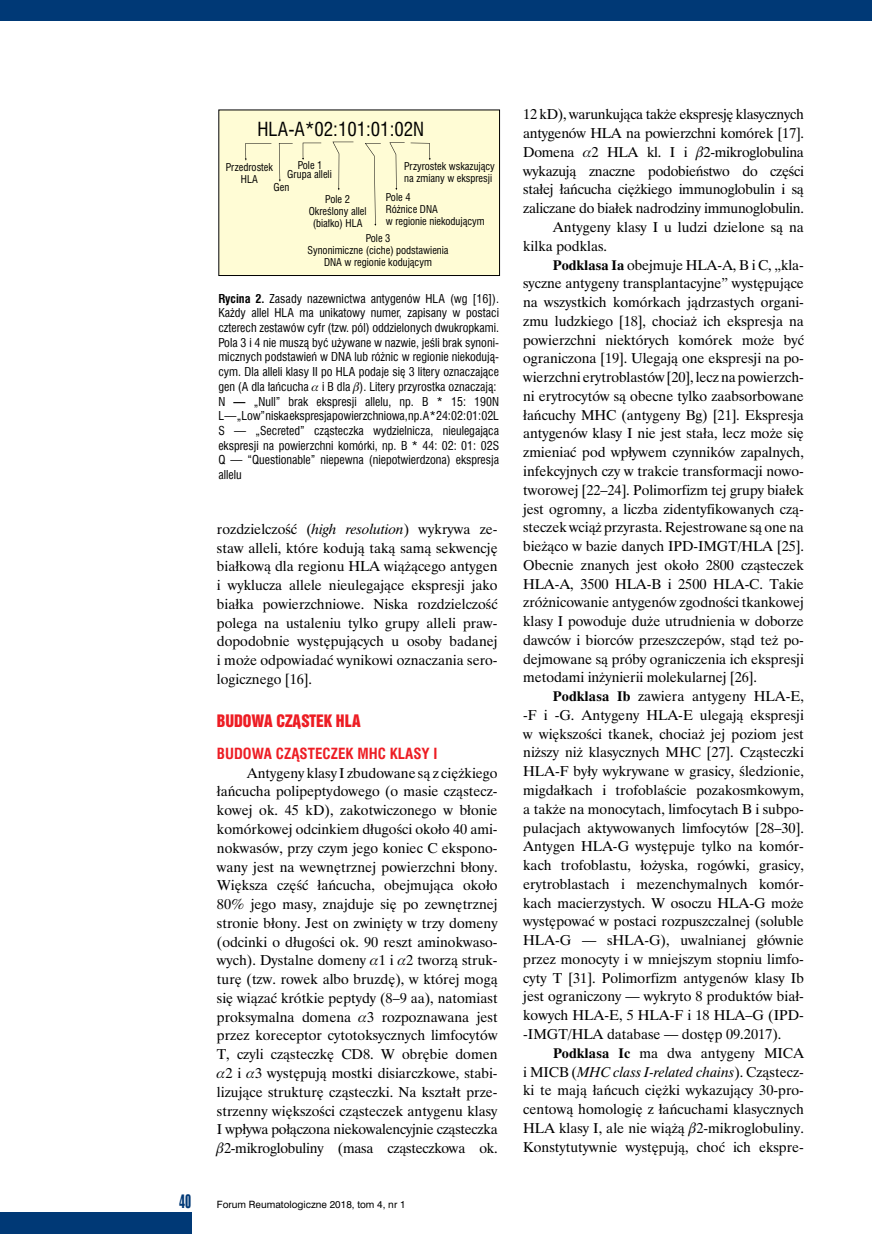
<style>
.page{position:relative;width:872px;height:1234px;background:#fff}
.page>*{position:absolute;margin:0;border:0;box-sizing:border-box;transform-origin:0 0}
.t1{font:18.9px "Swis 721 Cn EU";color:#000}
.t2{font:18px "Swis 924 EU";color:#003976}
.t3{font:15.75px "Swis 921 EU";color:#ed1d24}
.t4{font:700 15px "Swis 721 Cn EU";color:#ed1d24}
.t5{font:14.25px/18.8px "Time Ibis EE";color:#000;text-align:justify}
.t6{font:14.25px "Time Ibis EE";letter-spacing:-.02em;color:#000}
.t7{font:italic 14.25px "Time Ibis EE";color:#000}
.t8{font:12px/14.7px "Swis 721 Cn EU";color:#000}
.t9{font:10.5px/12px "Swis 721 Cn EU";color:#000;text-align:center}
.t10{font:9.3px "Swis 721 PL";color:#000}
.s1{font-weight:700}
.s2{font-style:italic}
.s3{font-style:normal}
</style>
<div class="page">
<div style="left:0;top:0;width:872px;height:21px;background:#003976"></div>
<div style="left:0;top:1212px;width:191px;height:21px;background:#003976"></div>
<div style="left:219px;top:110px;width:280px;height:165px;background:#fffcd5"></div>
<div style="left:218px;top:110px;width:282px;height:166px;border:1px solid #000"></div>
<svg style="left:245px;top:143px;width:26px;height:17px"></svg>
<svg style="left:279px;top:143px;width:14px;height:39px"></svg>
<svg style="left:302px;top:143px;width:19px;height:17px"></svg>
<svg style="left:332px;top:142px;width:21px;height:48px"></svg>
<svg style="left:365px;top:143px;width:16px;height:83px"></svg>
<svg style="left:389px;top:142px;width:15px;height:48px"></svg>
<svg style="left:410px;top:143px;width:21px;height:17px"></svg>
<h1 class="t1" style="left:257px;top:117px;width:168px">HLA-A*02:101:01:02N</h1>
<p class="t9" style="left:226px;top:161px;width:48px">Przedrostek<br>HLA</p>
<p class="t9" style="left:274px;top:181px;width:17px">Gen</p>
<p class="t9" style="left:287px;top:161px;width:46px;line-height:9.1px">Pole 1<br>Grupa alleli</p>
<p class="t9" style="left:309px;top:193px;width:59px">Pole 2<br>Określony allel (białko) HLA</p>
<p class="t9" style="left:307px;top:232px;width:143px">Pole 3<br>Synonimiczne (ciche) podstawienia<br>DNA w regionie kodującym</p>
<p class="t9" style="left:404px;top:160px;width:92px;text-align:left">Przyrostek wskazujący na zmiany w ekspresji</p>
<p class="t9" style="left:386px;top:191px;width:100px;text-align:left">Pole 4<br>Różnice DNA<br>w regionie niekodującym</p>
<p class="t8" style="left:218px;top:291px;width:282px"><span class="s1">RYCINA 2.</span> Zasady nazewnictwa antygenów HLA (wg [16]).<br>Każdy allel HLA ma unikatowy numer, zapisany w postaci czterech zestawów cyfr (tzw. pól) oddzielonych dwukropkami.<br>Pola 3 i 4 nie muszą być używane w nazwie, jeśli brak synoni&shy;micznych podstawień w DNA lub różnic w regionie niekodują&shy;cym. Dla alleli klasy II po HLA podaje się 3 litery oznaczające gen (A dla łańcucha i B dla ). Litery przyrostka oznaczają:<br>N <span class="s1">—</span> „Null” brak ekspresji allelu, np. B * 15: 190N L — „Low” niska ekspresja powierzchniowa, np. A * 24: 02: 01: 02L S — „Secreted” cząsteczka wydzielnicza, nieulegająca ekspresji na powierzchni komórki, np. B * 44: 02: 01: 02S Q — “Questionable” niepewna (niepotwierdzona) ekspresja allelu</p>
<p class="t5" style="left:217px;top:519px;width:282px">rozdzielczość (<span class="s2">high resolution</span>) wykrywa ze&shy;staw alleli, które kodują taką samą sekwencję białkową dla regionu HLA wiążącego antygen i wyklucza allele nieulegające ekspresji jako białka powierzchniowe. Niska rozdzielczość polega na ustaleniu tylko grupy alleli praw&shy;dopodobnie występujących u osoby badanej i może odpowiadać wynikowi oznaczania sero&shy;logicznego [16].</p>
<p class="t3" style="left:217px;top:710px;width:145px">BUDOWA CZĄSTEK HLA</p>
<p class="t4" style="left:217px;top:744px;width:182px">BUDOWA CZĄSTECZEK MHC KLAS</p>
<p class="t4" style="left:421px;top:744px;width:18px">Y I</p>
<p class="t5" style="left:217px;top:763px;width:282px;text-align:right">Antygeny klasy I zbudowane są z ciężkiego łańcucha polipeptydowego (o masie cząstecz&shy;kowej ok. 45 kD), zakotwiczonego w błonie komórkowej odcinkiem długości około 40 ami&shy;nokwasów, przy czym jego koniec C ekspono&shy;wany jest na wewnętrznej powierzchni błony.<br>Większa część łańcucha, obejmująca około 80% jego masy, znajduje się po zewnętrznej stronie błony. Jest on zwinięty w trzy domeny (odcinki o długości ok. 90 reszt aminokwaso&shy;wych). Dystalne domeny 1 i 2 tworzą struk&shy;turę (tzw. rowek albo bruzdę), w której mogą się wiązać krótkie peptydy (8–9 aa), natomiast proksymalna domena 3 rozpoznawana jest przez koreceptor cytotoksycznych limfocytów T, czyli cząsteczkę CD8. W obrębie domen 2 i 3 występują mostki disiarczkowe, stabi&shy;lizujące strukturę cząsteczki. Na kształt prze&shy;strzenny większości cząsteczek antygenu klasy I wpływa połączona niekowalencyjnie cząsteczka 2-mikroglobuliny (masa cząsteczkowa ok.</p>
<p class="t2" style="left:179px;top:1189px;width:14px">40</p>
<p class="t10" style="left:217px;top:1198px;width:190px">Forum Reumatologiczne 2018, tom 4, nr 1</p>
<p class="t6" style="left:523px;top:106px;width:282px">12 kD), warunkująca także ekspresję klasycznych</p>
<p class="t6" style="left:523px;top:124px;width:282px">antygenów HLA na powierzchni komórek [17].</p>
<p class="t6" style="left:523px;top:143px;width:282px">Domena 2 HLA kl. I i 2-mikroglobulina</p>
<p class="t6" style="left:523px;top:162px;width:282px">wykazują znaczne podobieństwo do części</p>
<p class="t6" style="left:523px;top:181px;width:282px">stałej łańcucha ciężkiego immunoglobulin i są</p>
<p class="t6" style="left:523px;top:199px;width:282px">zaliczane do białek nadrodziny immunoglobulin.</p>
<p class="t5" style="left:553px;top:217px;width:252px">Antygeny klasy I u ludzi dzielone są na</p>
<p class="t5" style="left:523px;top:236px;width:85px">kilka podklas.</p>
<p class="t5" style="left:553px;top:255px;width:252px"><span class="s1">Podklasa Ia</span> obejmuje HLA-A, B i C, „kla-</p>
<p class="t5" style="left:523px;top:274px;width:282px">syczne antygeny transplantacyjne” występujące</p>
<p class="t5" style="left:523px;top:292px;width:282px">na wszystkich komórkach jądrzastych organi-</p>
<p class="t5" style="left:523px;top:311px;width:282px">zmu ludzkiego [18], chociaż ich ekspresja na</p>
<p class="t5" style="left:523px;top:330px;width:282px">powierzchni niektórych komórek może być</p>
<p class="t5" style="left:523px;top:349px;width:282px">ograniczona [19]. Ulegają one ekspresji na po-</p>
<p class="t5" style="left:523px;top:367px;width:282px">wierzchni erytroblastów [20], lecz na powierzch-</p>
<p class="t5" style="left:523px;top:386px;width:282px">ni erytrocytów są obecne tylko zaabsorbowane</p>
<p class="t5" style="left:523px;top:405px;width:282px">łańcuchy MHC (antygeny Bg) [21]. Ekspresja</p>
<p class="t5" style="left:523px;top:424px;width:282px">antygenów klasy I nie jest stała, lecz może się</p>
<p class="t5" style="left:523px;top:442px;width:282px">zmieniać pod wpływem czynników zapalnych,</p>
<p class="t5" style="left:523px;top:461px;width:282px">infekcyjnych czy w trakcie transformacji nowo-</p>
<p class="t5" style="left:523px;top:480px;width:282px">tworowej [22–24]. Polimorfizm tej grupy białek</p>
<p class="t5" style="left:523px;top:499px;width:282px">jest ogromny, a liczba zidentyfikowanych czą-</p>
<p class="t5" style="left:523px;top:517px;width:282px">steczek wciąż przyrasta. Rejestrowane są one na</p>
<p class="t5" style="left:523px;top:536px;width:282px">bieżąco w bazie danych IPD-IMGT/HLA [25].</p>
<p class="t5" style="left:523px;top:555px;width:282px">Obecnie znanych jest około 2800 cząsteczek</p>
<p class="t5" style="left:523px;top:574px;width:282px">HLA-A, 3500 HLA-B i 2500 HLA-C. Takie</p>
<p class="t5" style="left:523px;top:592px;width:282px">zróżnicowanie antygenów zgodności tkankowej</p>
<p class="t5" style="left:523px;top:611px;width:282px">klasy I powoduje duże utrudnienia w doborze</p>
<p class="t5" style="left:523px;top:630px;width:282px">dawców i biorców przeszczepów, stąd też po-</p>
<p class="t5" style="left:523px;top:649px;width:282px">dejmowane są próby ograniczenia ich ekspresji</p>
<p class="t5" style="left:523px;top:667px;width:235px">metodami inżynierii molekularnej [26].</p>
<p class="t5" style="left:553px;top:686px;width:252px"><span class="s1">Podklasa Ib</span> zawiera antygeny HLA-E,</p>
<p class="t5" style="left:523px;top:705px;width:282px">-F i -G. Antygeny HLA-E ulegają ekspresji</p>
<p class="t5" style="left:523px;top:724px;width:282px">w większości tkanek, chociaż jej poziom jest</p>
<p class="t5" style="left:523px;top:742px;width:282px">niższy niż klasycznych MHC [27]. Cząsteczki</p>
<p class="t5" style="left:523px;top:761px;width:282px">HLA-F były wykrywane w grasicy, śledzionie,</p>
<p class="t5" style="left:523px;top:780px;width:282px">migdałkach i trofoblaście pozakosmkowym,</p>
<p class="t5" style="left:523px;top:799px;width:282px">a także na monocytach, limfocytach B i subpo-</p>
<p class="t5" style="left:523px;top:818px;width:282px">pulacjach aktywowanych limfocytów [28–30].</p>
<p class="t5" style="left:523px;top:836px;width:282px">Antygen HLA-G występuje tylko na komór-</p>
<p class="t5" style="left:523px;top:855px;width:282px">kach trofoblastu, łożyska, rogówki, grasicy,</p>
<p class="t5" style="left:523px;top:874px;width:282px">erytroblastach i mezenchymalnych komór-</p>
<p class="t5" style="left:523px;top:893px;width:282px">kach macierzystych. W osoczu HLA-G może</p>
<p class="t5" style="left:523px;top:911px;width:282px">występować w postaci rozpuszczalnej (soluble</p>
<p class="t5" style="left:523px;top:930px;width:282px">HLA-G — sHLA-G), uwalnianej głównie</p>
<p class="t5" style="left:523px;top:949px;width:282px">przez monocyty i w mniejszym stopniu limfo-</p>
<p class="t5" style="left:523px;top:968px;width:282px">cyty T [31]. Polimorfizm antygenów klasy Ib</p>
<p class="t5" style="left:523px;top:986px;width:282px">jest ograniczony — wykryto 8 produktów biał-</p>
<p class="t5" style="left:523px;top:1005px;width:282px">kowych HLA-E, 5 HLA-F i 18 HLA–G (IPD-</p>
<p class="t5" style="left:523px;top:1024px;width:260px">-IMGT/HLA database — dostęp 09.2017).</p>
<p class="t5" style="left:553px;top:1043px;width:252px"><span class="s1">Podklasa Ic</span> ma dwa antygeny MICA</p>
<p class="t7" style="left:523px;top:1062px;width:282px"><span class="s3">i MICB (</span>MHC class I-related chains<span class="s3">). Cząstecz-</span></p>
<p class="t5" style="left:523px;top:1080px;width:282px">ki te mają łańcuch ciężki wykazujący 30-pro-</p>
<p class="t5" style="left:523px;top:1099px;width:282px">centową homologię z łańcuchami klasycznych</p>
<p class="t5" style="left:523px;top:1118px;width:282px">HLA klasy I, ale nie wiążą 2-mikroglobuliny.</p>
<p class="t5" style="left:523px;top:1136px;width:282px">Konstytutywnie występują, choć ich ekspre-</p>
</div>
